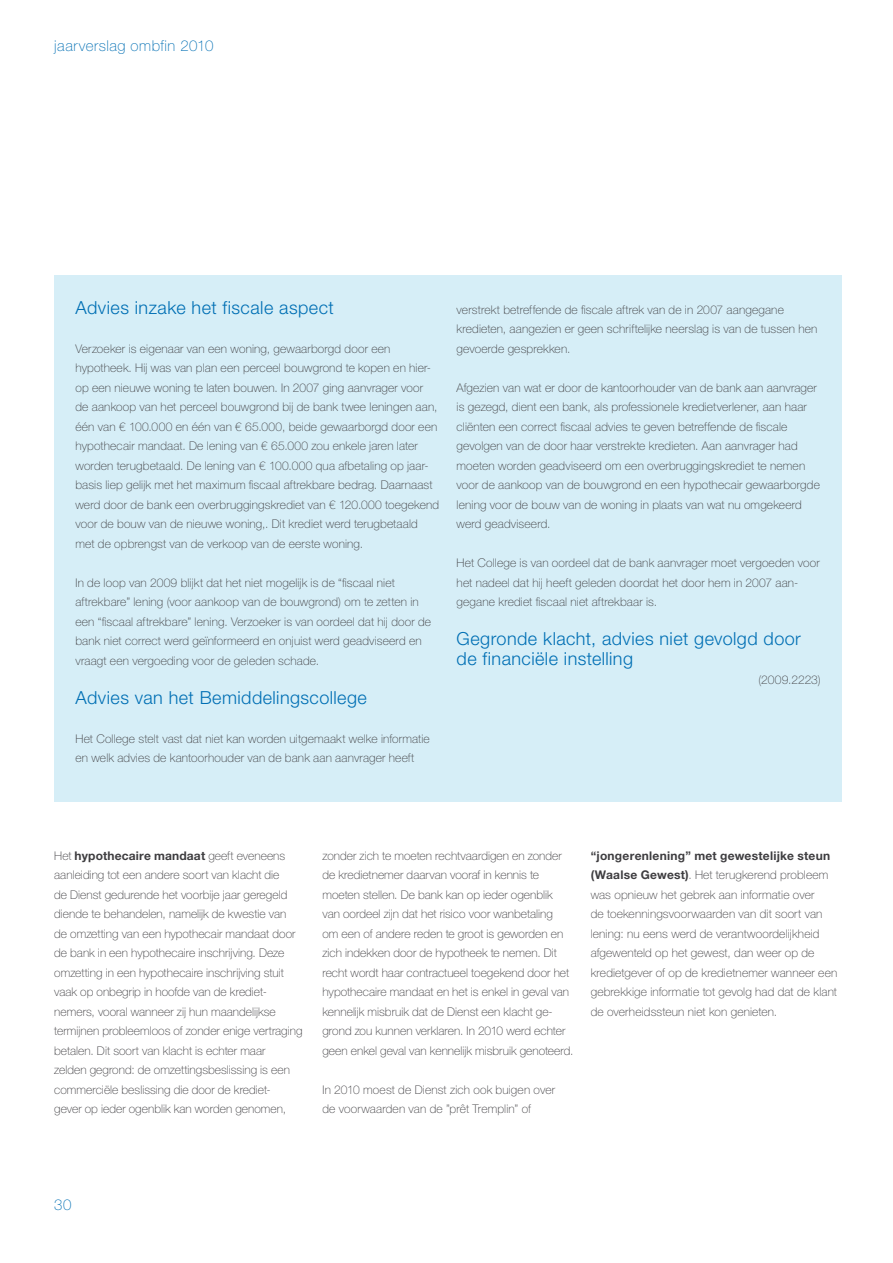
<style>
.page{position:relative;width:893px;height:1263px;background:#fff}
.page>*{position:absolute;margin:0;border:0;box-sizing:border-box;transform-origin:0 0}
.t1{font:300 18px/19.5px "Helvetica Neue LT Std";letter-spacing:.025em;color:#006fb4}
.t2{font:100 15px "Helvetica Neue LT Std";letter-spacing:.035em;color:#006fb4}
.t3{font:100 12px/19.5px "Helvetica Neue LT Std";letter-spacing:.01em;color:#3e3d40}
.s1{font-weight:700}
</style>
<div class="page">
<div style="left:54px;top:275px;width:788px;height:526px;background:#d6eef7"></div>
<p class="t2" style="left:54px;top:38px;width:161px">jaarverslag ombfin 2010</p>
<h1 class="t1" style="left:75px;top:297px;width:260px">Advies inzake het fiscale aspect</h1>
<p class="t3" style="left:75px;top:339px;width:365px">Verzoeker is eigenaar van een woning, gewaarborgd door een hypotheek. Hij was van plan een perceel bouwgrond te kopen en hier&shy;op een nieuwe woning te laten bouwen. In 2007 ging aanvrager voor de aankoop van het perceel bouwgrond bij de bank twee leningen aan, één van € 100.000 en één van € 65.000, beide gewaarborgd door een hypothecair mandaat. De lening van € 65.000 zou enkele jaren later worden terugbetaald. De lening van € 100.000 qua afbetaling op jaar&shy;basis liep gelijk met het maximum fiscaal aftrekbare bedrag. Daarnaast werd door de bank een overbruggingskrediet van € 120.000 toegekend voor de bouw van de nieuwe woning,. Dit krediet werd terugbetaald met de opbrengst van de verkoop van de eerste woning.</p>
<p class="t3" style="left:75px;top:573px;width:357px">In de loop van 2009 blijkt dat het niet mogelijk is de “fiscaal niet aftrekbare” lening (voor aankoop van de bouwgrond) om te zetten in een “fiscaal aftrekbare” lening. Verzoeker is van oordeel dat hij door de bank niet correct werd geïnformeerd en onjuist werd geadviseerd en vraagt een vergoeding voor de geleden schade.</p>
<h1 class="t1" style="left:75px;top:687px;width:293px">Advies van het Bemiddelingscollege</h1>
<p class="t3" style="left:75px;top:729px;width:356px">Het College stelt vast dat niet kan worden uitgemaakt welke informatie en welk advies de kantoorhouder van de bank aan aanvrager heeft</p>
<p class="t3" style="left:457px;top:300px;width:362px">verstrekt betreffende de fiscale aftrek van de in 2007 aangegane kredieten, aangezien er geen schriftelijke neerslag is van de tussen hen gevoerde gesprekken.</p>
<p class="t3" style="left:457px;top:378px;width:365px">Afgezien van wat er door de kantoorhouder van de bank aan aanvrager is gezegd, dient een bank, als professionele kredietverlener, aan haar cliënten een correct fiscaal advies te geven betreffende de fiscale gevolgen van de door haar verstrekte kredieten. Aan aanvrager had moeten worden geadviseerd om een overbruggingskrediet te nemen voor de aankoop van de bouwgrond en een hypothecair gewaarborgde lening voor de bouw van de woning in plaats van wat nu omgekeerd werd geadviseerd.</p>
<p class="t3" style="left:457px;top:553px;width:365px">Het College is van oordeel dat de bank aanvrager moet vergoeden voor het nadeel dat hij heeft geleden doordat het door hem in 2007 aan&shy;gegane krediet fiscaal niet aftrekbaar is.</p>
<h1 class="t1" style="left:457px;top:629px;width:346px">Gegronde klacht, advies niet gevolgd door de financiële instelling</h1>
<p class="t3" style="left:759px;top:670px;width:64px">(2009.2223)</p>
<p class="t3" style="left:54px;top:846px;width:250px">Het <span class="s1">hypothecaire mandaat</span> geeft eveneens aanleiding tot een andere soort van klacht die<br>de Dienst gedurende het voorbije jaar geregeld diende te behandelen, namelijk de kwestie van<br>de omzetting van een hypothecair mandaat door de bank in een hypothecaire inschrijving. Deze omzetting in een hypothecaire inschrijving stuit vaak op onbegrip in hoofde van de krediet&shy;nemers, vooral wanneer zij hun maandelijkse termijnen probleemloos of zonder enige vertraging betalen. Dit soort van klacht is echter maar<br>zelden gegrond: de omzettingsbeslissing is een commerciële beslissing die door de krediet-<br>gever op ieder ogenblik kan worden genomen,</p>
<p class="t3" style="left:322px;top:846px;width:253px">zonder zich te moeten rechtvaardigen en zonder de kredietnemer daarvan vooraf in kennis te moeten stellen. De bank kan op ieder ogenblik<br>van oordeel zijn dat het risico voor wanbetaling<br>om een of andere reden te groot is geworden en zich indekken door de hypotheek te nemen. Dit recht wordt haar contractueel toegekend door het hypothecaire mandaat en het is enkel in geval van kennelijk misbruik dat de Dienst een klacht ge&shy;grond zou kunnen verklaren. In 2010 werd echter geen enkel geval van kennelijk misbruik genoteerd.</p>
<p class="t3" style="left:322px;top:1080px;width:234px">In 2010 moest de Dienst zich ook buigen over de voorwaarden van de ”prêt Tremplin” of</p>
<p class="t3" style="left:591px;top:846px;width:248px"><span class="s1">“jongerenlening” met gewestelijke steun (Waalse Gewest)</span>. Het terugkerend probleem was opnieuw het gebrek aan informatie over<br>de toekenningsvoorwaarden van dit soort van lening: nu eens werd de verantwoordelijkheid afgewenteld op het gewest, dan weer op de kredietgever of op de kredietnemer wanneer een gebrekkige informatie tot gevolg had dat de klant de overheidssteun niet kon genieten.</p>
<p class="t2" style="left:54px;top:1196px;width:19px">30</p>
</div>
